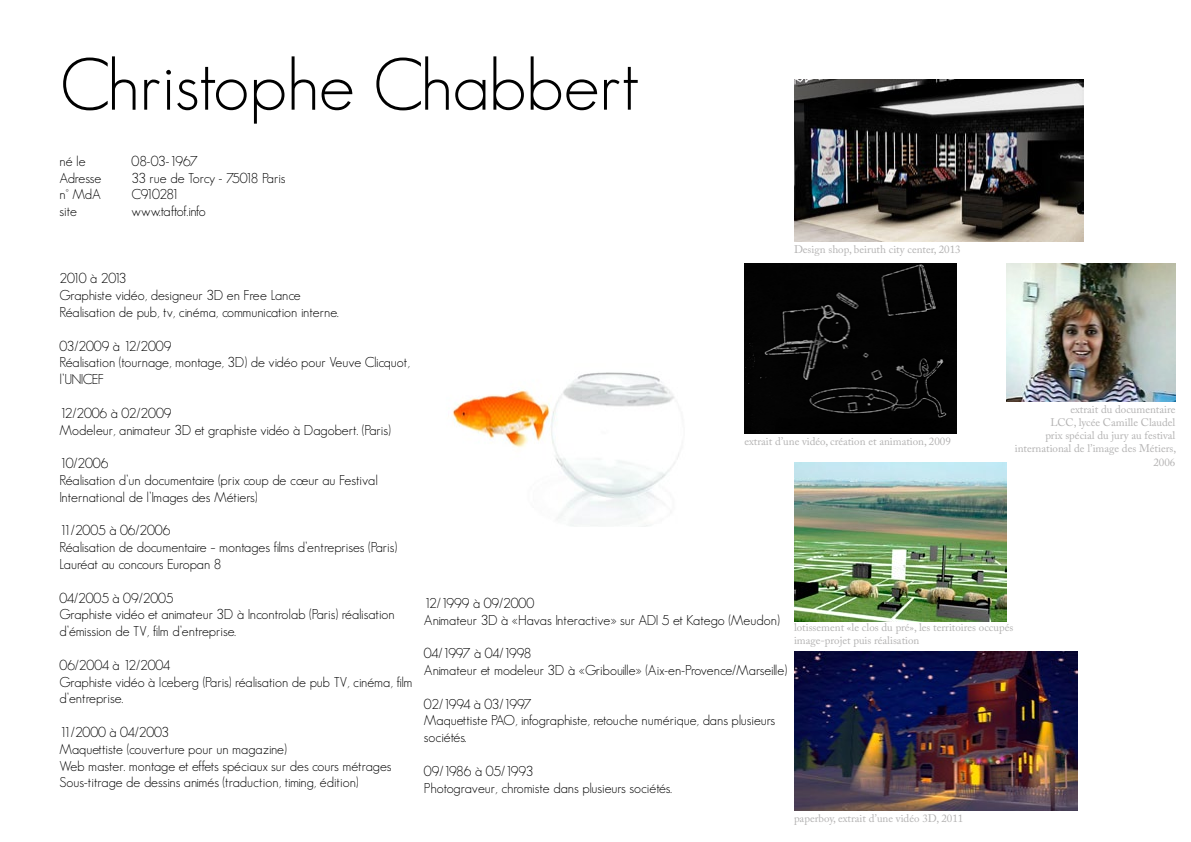
<style>
.page{position:relative;width:1191px;height:842px;background:#fff}
.page>*{position:absolute;margin:0;border:0;box-sizing:border-box;transform-origin:0 0}
.t1{font:300 72px "Geosans";color:#000}
.t2{font:300 14px/16.8px "Geosans";color:#000}
.t3{font:300 14px "Geosans";letter-spacing:-.05em;color:#000}
.t4{font:300 14px "Geosans";letter-spacing:-.075em;color:#000}
.t5{font:11px/13.2px "Adobe Caslon Pro";color:#b3b2b2;text-align:right}
</style>
<div class="page">
<img style="left:794px;top:79px;width:289px;height:162px">
<img style="left:794px;top:651px;width:283px;height:159px">
<img style="left:794px;top:462px;width:212px;height:159px">
<img style="left:452px;top:372px;width:227px;height:154px">
<img style="left:744px;top:263px;width:212px;height:170px">
<img style="left:1006px;top:264px;width:169px;height:137px">
<h1 class="t1" style="left:60px;top:45px;width:581px">Christophe Chabbert</h1>
<p class="t2" style="left:60px;top:152px;width:28px">né le</p>
<p class="t2" style="left:132px;top:152px;width:68px">08-03-1967</p>
<p class="t2" style="left:60px;top:169px;width:43px">Adresse</p>
<p class="t2" style="left:132px;top:169px;width:155px">33 rue de Torcy - 75018 Paris</p>
<p class="t2" style="left:60px;top:186px;width:43px">n° MdA</p>
<p class="t4" style="left:132px;top:187px;width:49px">C910281</p>
<p class="t2" style="left:60px;top:203px;width:19px">site</p>
<p class="t3" style="left:132px;top:203px;width:76px">www.taftof.info</p>
<p class="t5" style="left:794px;top:243px;width:168px">Design shop, beiruth city center, 2013</p>
<p class="t2" style="left:60px;top:270px;width:281px">2010 à 2013<br>Graphiste vidéo, designeur 3D en Free Lance<br>Réalisation de pub, tv, cinéma, communication interne.</p>
<p class="t2" style="left:60px;top:337px;width:352px">03/2009 à 12/2009<br>Réalisation (tournage, montage, 3D) de vidéo pour Veuve Clicquot, l’UNICEF</p>
<p class="t2" style="left:60px;top:404px;width:333px">12/2006 à 02/2009<br>Modeleur, animateur 3D et graphiste vidéo à Dagobert. (Paris)</p>
<p class="t2" style="left:60px;top:455px;width:320px">10/2006<br>Réalisation d’un documentaire (prix coup de cœur au Festival<br>International de l’Images des Métiers)</p>
<p class="t2" style="left:60px;top:522px;width:339px">11/2005 à 06/2006<br>Réalisation de documentaire – montages films d’entreprises (Paris)<br>Lauréat au concours Europan 8</p>
<p class="t2" style="left:60px;top:589px;width:337px">04/2005 à 09/2005<br>Graphiste vidéo et animateur 3D à Incontrolab (Paris) réalisation d’émission de TV, film d’entreprise.</p>
<p class="t2" style="left:60px;top:656px;width:354px">06/2004 à 12/2004<br>Graphiste vidéo à Iceberg (Paris) réalisation de pub TV, cinéma, film d’entreprise.</p>
<p class="t2" style="left:60px;top:724px;width:333px">11/2000 à 04/2003<br>Maquettiste (couverture pour un magazine)<br>Web master. montage et effets spéciaux sur des cours métrages Sous-titrage de dessins animés (traduction, timing, édition)</p>
<p class="t5" style="left:744px;top:435px;width:208px">extrait d’une vidéo, création et animation, 2009</p>
<p class="t5" style="left:1014px;top:402px;width:163px">extrait du documentaire<br>LCC, lycée Camille Claudel<br>prix spécial du jury au festival international de l’image des Métiers,<br>2006</p>
<p class="t2" style="left:424px;top:594px;width:357px">12/1999 à 09/2000<br>Animateur 3D à «Havas Interactive» sur ADI 5 et Katego (Meudon)</p>
<p class="t2" style="left:424px;top:645px;width:365px">04/1997 à 04/1998<br>Animateur et modeleur 3D à «Gribouille» (Aix-en-Provence/Marseille)</p>
<p class="t2" style="left:424px;top:695px;width:353px">02/1994 à 03/1997<br>Maquettiste PAO, infographiste, retouche numérique, dans plusieurs sociétés.</p>
<p class="t2" style="left:424px;top:762px;width:250px">09/1986 à 05/1993<br>Photograveur, chromiste dans plusieurs sociétés.</p>
<p class="t5" style="left:794px;top:621px;width:221px;text-align:left">lotissement «le clos du pré», les territoires occupés image-projet puis réalisation</p>
<p class="t5" style="left:794px;top:812px;width:171px">paperboy, extrait d’une vidéo 3D, 2011</p>
</div>
